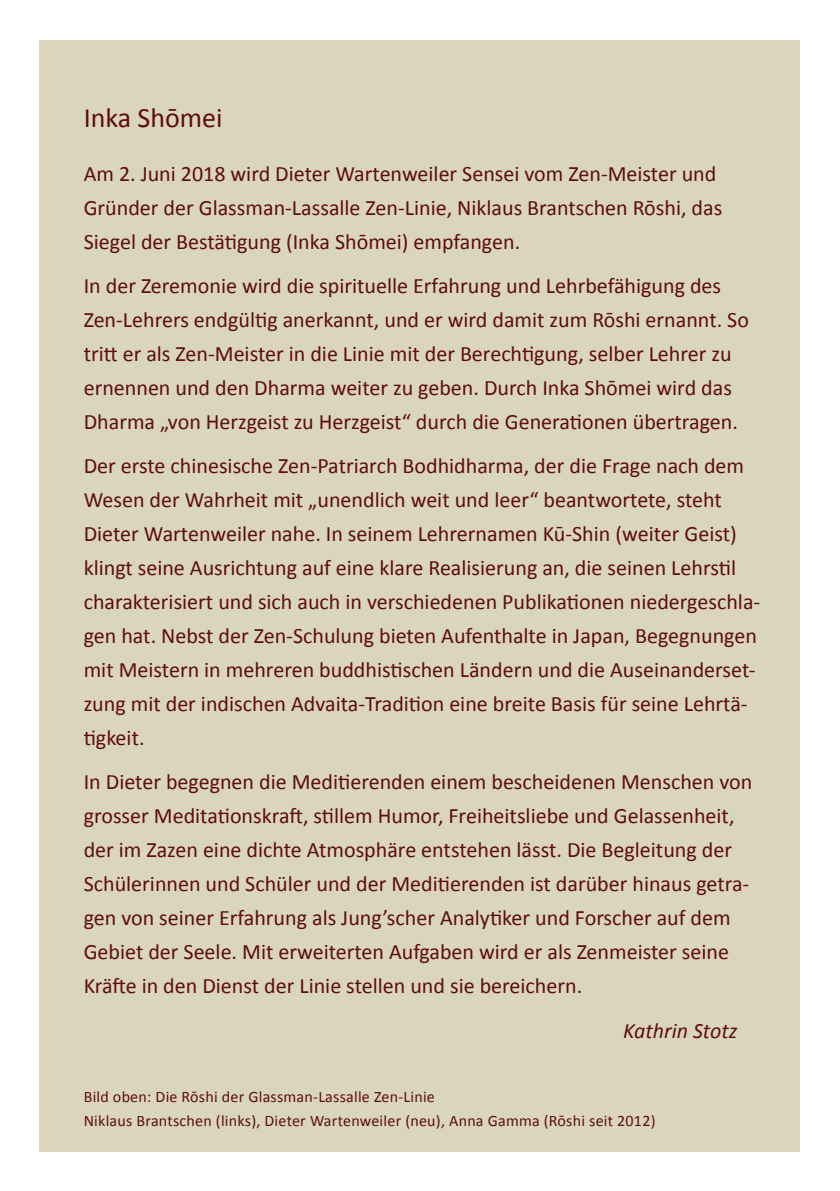
<style>
.page{position:relative;width:840px;height:1191px;background:#fff}
.page>*{position:absolute;margin:0;border:0;box-sizing:border-box;transform-origin:0 0}
.t1{font:28px "Calibri";color:#5f0c13}
.t2{font:22px/34px "Calibri";color:#5f0c13}
.t3{font:italic 22px "Calibri";color:#5f0c13}
.t4{font:16px/24px "Calibri";letter-spacing:.015em;color:#5f0c13}
</style>
<div class="page">
<div style="left:40px;top:40px;width:759px;height:1111px;background:#dad5bd"></div>
<p class="t1" style="left:84px;top:100px;width:140px">Inka Shōmei</p>
<p class="t2" style="left:84px;top:157px;width:639px">Am 2. Juni 2018 wird Dieter Wartenweiler Sensei vom Zen-Meister und<br>Gründer der Glassman-Lassalle Zen-Linie, Niklaus Brantschen Rōshi, das<br>Siegel der Bestätigung (Inka Shōmei) empfangen.</p>
<p class="t2" style="left:84px;top:269px;width:666px">In der Zeremonie wird die spirituelle Erfahrung und Lehrbefähigung des Zen-Lehrers endgültig anerkannt, und er wird damit zum Rōshi ernannt. So tritt er als Zen-Meister in die Linie mit der Berechtigung, selber Lehrer zu ernennen und den Dharma weiter zu geben. Durch Inka Shōmei wird das Dharma „von Herzgeist zu Herzgeist“ durch die Generationen übertragen.</p>
<p class="t2" style="left:84px;top:449px;width:677px">Der erste chinesische Zen-Patriarch Bodhidharma, der die Frage nach dem Wesen der Wahrheit mit „unendlich weit und leer“ beantwortete, steht Dieter Wartenweiler nahe. In seinem Lehrernamen Kū-Shin (weiter Geist) klingt seine Ausrichtung auf eine klare Realisierung an, die seinen Lehrstil charakterisiert und sich auch in verschiedenen Publikationen niedergeschla&shy;gen hat. Nebst der Zen-Schulung bieten Aufenthalte in Japan, Begegnungen mit Meistern in mehreren buddhistischen Ländern und die Auseinanderset&shy;zung mit der indischen Advaita-Tradition eine breite Basis für seine Lehrtä&shy;tigkeit.</p>
<p class="t2" style="left:84px;top:765px;width:669px">In Dieter begegnen die Meditierenden einem bescheidenen Menschen von grosser Meditationskraft, stillem Humor, Freiheitsliebe und Gelassenheit, der im Zazen eine dichte Atmosphäre entstehen lässt. Die Begleitung der Schülerinnen und Schüler und der Meditierenden ist darüber hinaus getra&shy;gen von seiner Erfahrung als Jung’scher Analytiker und Forscher auf dem Gebiet der Seele. Mit erweiterten Aufgaben wird er als Zenmeister seine Kräfte in den Dienst der Linie stellen und sie bereichern.</p>
<p class="t3" style="left:622px;top:1015px;width:116px">Kathrin Stotz</p>
<p class="t4" style="left:84px;top:1084px;width:573px">Bild oben: Die Rōshi der Glassman-Lassalle Zen-Linie<br>Niklaus Brantschen (links), Dieter Wartenweiler (neu), Anna Gamma (Rōshi seit 2012)</p>
</div>
